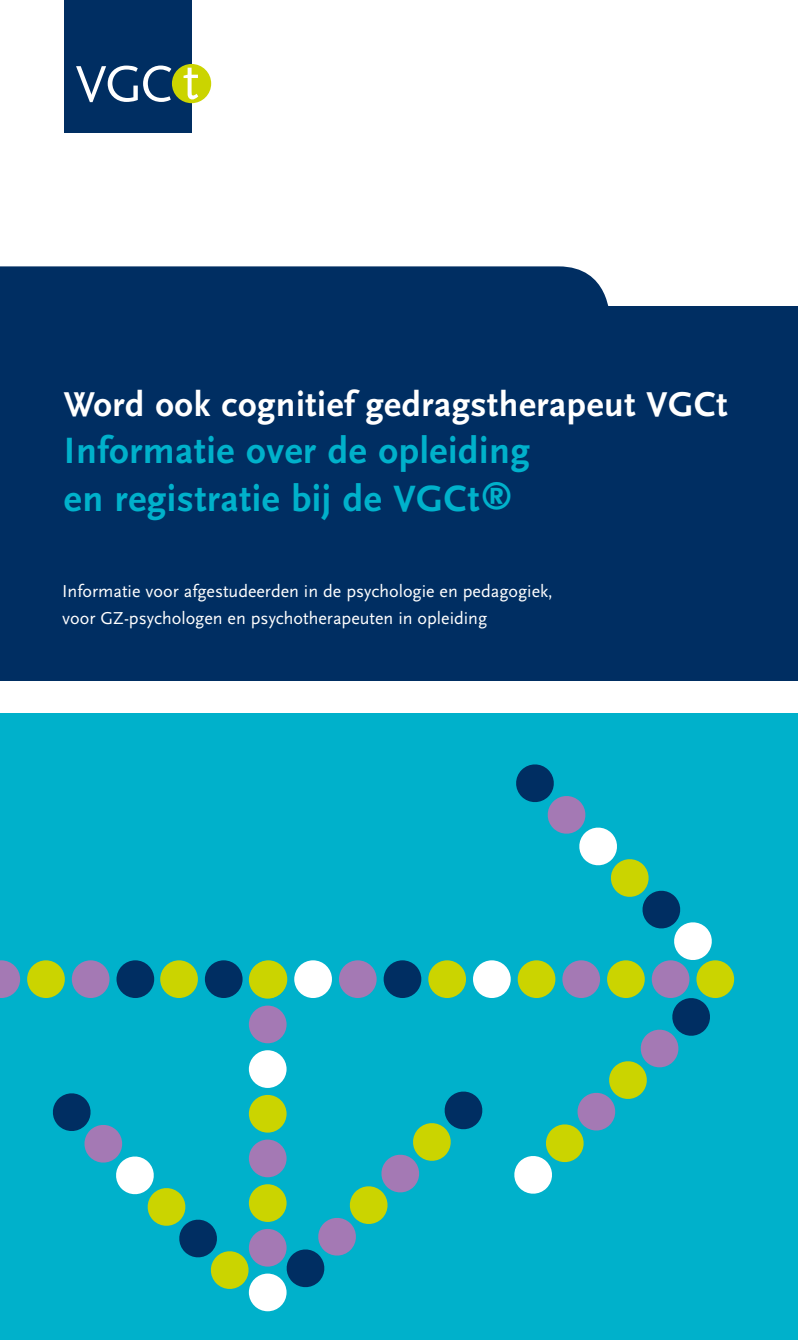
<style>
.page{position:relative;width:798px;height:1340px;background:#fff}
.page>*{position:absolute;margin:0;border:0;box-sizing:border-box;transform-origin:0 0}
.t1{font:700 38.25px/47.2px "Scala Sans LF";letter-spacing:.015em;color:#00b1cb}
.t2{font:700 36px "Scala Sans LF";letter-spacing:.015em;color:#fff}
.t3{font:18px/27px "Scala Sans";color:#fff}
</style>
<div class="page">
<div style="left:0;top:713px;width:797px;height:626px;background:#00b1cb"></div>
<div style="left:0;top:306px;width:797px;height:374px;background:#002e62"></div>
<div style="left:0;top:266px;width:609px;height:40px;background:#002e62"></div>
<div style="left:64px;top:0;width:127px;height:133px;background:#002e62"></div>
<div style="left:172px;top:64px;width:39px;height:39px;background:#cbd400;border-radius:50%"></div>
<svg style="left:76px;top:66px;width:95px;height:36px"></svg>
<svg style="left:183px;top:68px;width:15px;height:31px"></svg>
<svg style="left:0;top:960px;width:20px;height:38px"></svg>
<div style="left:27px;top:960px;width:38px;height:38px;background:#cbd400;border-radius:50%"></div>
<div style="left:72px;top:960px;width:37px;height:38px;background:#a479b4;border-radius:50%"></div>
<div style="left:116px;top:960px;width:38px;height:38px;background:#002e62;border-radius:50%"></div>
<div style="left:473px;top:960px;width:37px;height:38px;background:#fff;border-radius:50%"></div>
<div style="left:517px;top:960px;width:38px;height:38px;background:#cbd400;border-radius:50%"></div>
<div style="left:562px;top:960px;width:38px;height:38px;background:#a479b4;border-radius:50%"></div>
<div style="left:383px;top:960px;width:38px;height:38px;background:#002e62;border-radius:50%"></div>
<div style="left:339px;top:960px;width:37px;height:38px;background:#a479b4;border-radius:50%"></div>
<div style="left:294px;top:960px;width:38px;height:38px;background:#fff;border-radius:50%"></div>
<div style="left:205px;top:960px;width:37px;height:38px;background:#002e62;border-radius:50%"></div>
<div style="left:160px;top:960px;width:38px;height:38px;background:#cbd400;border-radius:50%"></div>
<div style="left:607px;top:960px;width:37px;height:38px;background:#cbd400;border-radius:50%"></div>
<div style="left:651px;top:960px;width:38px;height:38px;background:#a479b4;border-radius:50%"></div>
<div style="left:696px;top:960px;width:37px;height:38px;background:#cbd400;border-radius:50%"></div>
<div style="left:428px;top:960px;width:38px;height:38px;background:#cbd400;border-radius:50%"></div>
<svg style="left:249px;top:960px;width:38px;height:38px"></svg>
<svg style="left:514px;top:996px;width:197px;height:198px"></svg>
<svg style="left:516px;top:764px;width:197px;height:197px"></svg>
<div style="left:249px;top:1050px;width:37px;height:37px;background:#fff;border-radius:50%"></div>
<div style="left:249px;top:1094px;width:37px;height:38px;background:#cbd400;border-radius:50%"></div>
<div style="left:249px;top:1139px;width:37px;height:38px;background:#a479b4;border-radius:50%"></div>
<div style="left:249px;top:960px;width:37px;height:38px;background:#cbd400;border-radius:50%"></div>
<div style="left:249px;top:1184px;width:37px;height:37px;background:#cbd400;border-radius:50%"></div>
<div style="left:249px;top:1228px;width:37px;height:38px;background:#a479b4;border-radius:50%"></div>
<div style="left:249px;top:1273px;width:37px;height:38px;background:#fff;border-radius:50%"></div>
<div style="left:249px;top:1005px;width:37px;height:38px;background:#a479b4;border-radius:50%"></div>
<svg style="left:285px;top:1091px;width:198px;height:197px"></svg>
<svg style="left:53px;top:1093px;width:197px;height:197px"></svg>
<h2 class="t2" style="left:64px;top:385px;width:664px">Word ook cognitief gedragstherapeut VGCt</h2>
<h1 class="t1" style="left:64px;top:428px;width:467px">Informatie over de opleiding en registratie bij de VGCt<sup>®</sup></h1>
<p class="t3" style="left:62px;top:577px;width:492px">Informatie voor afgestudeerden in de psychologie en pedagogiek, voor GZ-psychologen en psychotherapeuten in opleiding</p>
</div>
